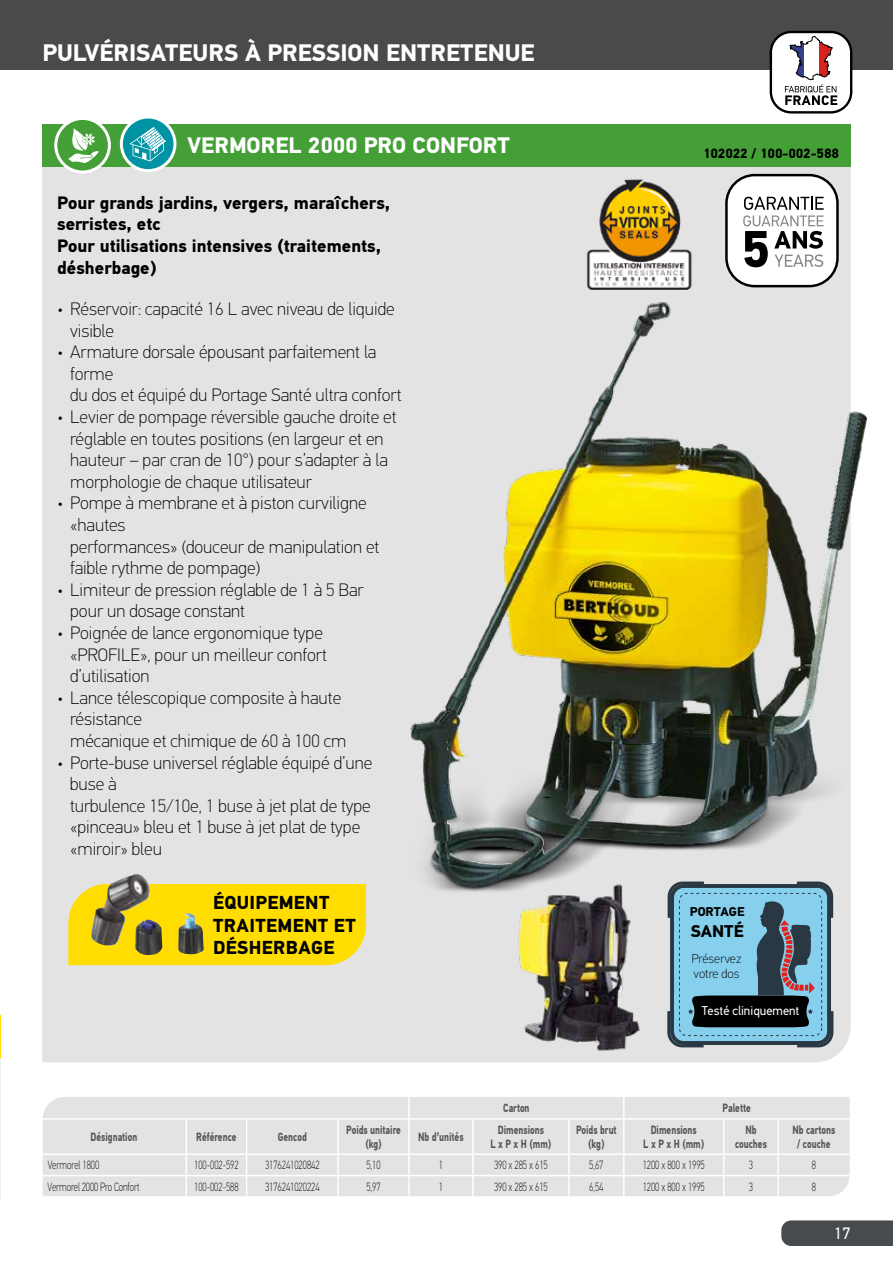
<style>
.page{position:relative;width:893px;height:1263px;background:#fff}
.page>*{position:absolute;margin:0;border:0;box-sizing:border-box;transform-origin:0 0}
.t1{font:700 24px "PF Din Text Pro";color:#fff}
.t2{font:700 22.5px "PF Din Text Pro";color:#fff}
.t3{font:700 18.9px/22.2px "PF Din Text Pro";letter-spacing:.02em;color:#000}
.t4{font:100 18px/21.6px "PFDIN Text Pro";color:#000}
.t5{font:700 18px/21.6px "PF Din Text Pro";color:#000}
.t6{font:700 17.1px "PF Din Text Pro";color:#000}
.t7{font:16.5px "PF Din Text Pro";color:#fff}
.t8{font:700 13.5px "PF Din Text Pro";color:#000}
.t9{font:100 12.75px/15.3px "PFDIN Text Pro";color:#000}
.t10{font:12.75px "PF Din Text Pro";color:#fff}
.t11{font:700 12.75px "PF Din Text Pro";color:#000}
.t12{font:100 12px "PFDIN Text Pro";color:#000;scale:.75 1}
.t13{font:700 12px/13.5px "PF Din Text Pro";color:#575756;text-align:center;scale:.75 1}
</style>
<div class="page">
<div style="left:0;top:0;width:893px;height:70px;background:#4a4a49"></div>
<div style="left:42px;top:166px;width:809px;height:896px;background:#e3e3e3"></div>
<div style="left:42px;top:124px;width:809px;height:42px;background:#449f36"></div>
<svg style="left:56px;top:118px;width:53px;height:54px"></svg>
<div style="left:54px;top:117px;width:57px;height:57px;border:3px solid #fff;border-radius:50%"></div>
<svg style="left:68px;top:127px;width:31px;height:36px"></svg>
<img style="left:583px;top:178px;width:112px;height:106px">
<svg style="left:667px;top:903px;width:166px;height:144px;background:#628da1"></svg>
<img style="left:515px;top:903px;width:131px;height:155px">
<div style="left:68px;top:884px;width:298px;height:81px;background:#fd0"></div>
<svg style="left:121px;top:117px;width:54px;height:54px"></svg>
<div style="left:120px;top:116px;width:56px;height:56px;border:3px solid #fff;border-radius:50%"></div>
<svg style="left:129px;top:127px;width:37px;height:34px"></svg>
<img style="left:91px;top:874px;width:60px;height:72px">
<img style="left:135px;top:920px;width:27px;height:35px">
<img style="left:178px;top:913px;width:26px;height:42px">
<svg style="left:0;top:1057px;width:1px;height:143px"></svg>
<hr style="left:0;top:1015px;width:1px;height:42px;background:#fd0">
<img style="left:366px;top:284px;width:502px;height:619px">
<div style="left:726px;top:175px;width:111px;height:111px;background:#fff;border-radius:28px"></div>
<div style="left:725px;top:174px;width:114px;height:113px;border:2px solid #000;border-radius:28px"></div>
<svg style="left:743px;top:197px;width:81px;height:70px"></svg>
<div style="left:771px;top:32px;width:80px;height:80px;background:#fff;border-radius:20px"></div>
<div style="left:770px;top:31px;width:82px;height:83px;border:2px solid #000;border-radius:20px"></div>
<svg style="left:785px;top:36px;width:52px;height:69px"></svg>
<div style="left:43px;top:1097px;width:807px;height:99px;background:#e3e3e3"></div>
<hr style="left:408px;top:1097px;width:2px;height:21px;background:#fff">
<hr style="left:623px;top:1097px;width:2px;height:21px;background:#fff">
<hr style="left:42px;top:1118px;width:144px;height:1px;background:#fff">
<hr style="left:186px;top:1118px;width:61px;height:1px;background:#fff">
<hr style="left:185px;top:1119px;width:2px;height:34px;background:#fff">
<hr style="left:247px;top:1118px;width:91px;height:1px;background:#fff">
<hr style="left:246px;top:1119px;width:1px;height:34px;background:#fff">
<hr style="left:338px;top:1118px;width:71px;height:1px;background:#fff">
<hr style="left:337px;top:1119px;width:2px;height:34px;background:#fff">
<hr style="left:409px;top:1118px;width:64px;height:1px;background:#fff">
<hr style="left:408px;top:1119px;width:2px;height:34px;background:#fff">
<hr style="left:473px;top:1118px;width:96px;height:1px;background:#fff">
<hr style="left:472px;top:1119px;width:2px;height:34px;background:#fff">
<hr style="left:569px;top:1118px;width:55px;height:1px;background:#fff">
<hr style="left:568px;top:1119px;width:2px;height:34px;background:#fff">
<hr style="left:624px;top:1118px;width:100px;height:1px;background:#fff">
<hr style="left:623px;top:1119px;width:2px;height:34px;background:#fff">
<hr style="left:724px;top:1118px;width:54px;height:1px;background:#fff">
<hr style="left:723px;top:1119px;width:1px;height:34px;background:#fff">
<hr style="left:778px;top:1118px;width:72px;height:1px;background:#fff">
<hr style="left:777px;top:1119px;width:2px;height:34px;background:#fff">
<hr style="left:42px;top:1153px;width:144px;height:2px;background:#fff">
<hr style="left:186px;top:1153px;width:61px;height:2px;background:#fff">
<hr style="left:185px;top:1155px;width:2px;height:20px;background:#fff">
<hr style="left:247px;top:1153px;width:91px;height:2px;background:#fff">
<hr style="left:338px;top:1153px;width:71px;height:2px;background:#fff">
<hr style="left:337px;top:1155px;width:2px;height:20px;background:#fff">
<hr style="left:409px;top:1153px;width:64px;height:2px;background:#fff">
<hr style="left:408px;top:1155px;width:2px;height:20px;background:#fff">
<hr style="left:473px;top:1153px;width:96px;height:2px;background:#fff">
<hr style="left:472px;top:1155px;width:2px;height:20px;background:#fff">
<hr style="left:569px;top:1153px;width:55px;height:2px;background:#fff">
<hr style="left:568px;top:1155px;width:2px;height:20px;background:#fff">
<hr style="left:624px;top:1153px;width:100px;height:2px;background:#fff">
<hr style="left:623px;top:1155px;width:2px;height:20px;background:#fff">
<hr style="left:724px;top:1153px;width:54px;height:2px;background:#fff">
<hr style="left:778px;top:1153px;width:72px;height:2px;background:#fff">
<hr style="left:777px;top:1155px;width:2px;height:20px;background:#fff">
<hr style="left:42px;top:1175px;width:144px;height:1px;background:#fff">
<hr style="left:186px;top:1175px;width:61px;height:1px;background:#fff">
<hr style="left:185px;top:1176px;width:2px;height:20px;background:#fff">
<hr style="left:247px;top:1175px;width:91px;height:1px;background:#fff">
<svg style="left:246px;top:1155px;width:1px;height:41px"></svg>
<hr style="left:338px;top:1175px;width:71px;height:1px;background:#fff">
<hr style="left:337px;top:1176px;width:2px;height:20px;background:#fff">
<hr style="left:409px;top:1175px;width:64px;height:1px;background:#fff">
<hr style="left:408px;top:1176px;width:2px;height:20px;background:#fff">
<hr style="left:473px;top:1175px;width:96px;height:1px;background:#fff">
<hr style="left:472px;top:1176px;width:2px;height:20px;background:#fff">
<hr style="left:569px;top:1175px;width:55px;height:1px;background:#fff">
<hr style="left:568px;top:1176px;width:2px;height:20px;background:#fff">
<hr style="left:624px;top:1175px;width:100px;height:1px;background:#fff">
<hr style="left:623px;top:1176px;width:2px;height:20px;background:#fff">
<hr style="left:724px;top:1175px;width:54px;height:1px;background:#fff">
<svg style="left:723px;top:1155px;width:1px;height:41px"></svg>
<hr style="left:778px;top:1175px;width:72px;height:1px;background:#fff">
<hr style="left:777px;top:1176px;width:2px;height:20px;background:#fff">
<div style="left:781px;top:1220px;width:112px;height:26px;background:#474b4e"></div>
<h1 class="t1" style="left:43px;top:38px;width:493px">PULVÉRISATEURS À PRESSION ENTRETENUE</h1>
<p class="t2" style="left:188px;top:132px;width:324px">VERMOREL 2000 PRO CONFORT</p>
<p class="t8" style="left:703px;top:145px;width:137px">102022 / 100-002-588</p>
<p class="t5" style="left:57px;top:192px;width:334px">Pour grands jardins, vergers, maraîchers, serristes, etc<br>Pour utilisations intensives (traitements, désherbage)</p>
<p class="t4" style="left:70px;top:298px;width:326px;text-indent:-13px">• Réservoir: capacité 16 L avec niveau de liquide visible</p>
<p class="t4" style="left:70px;top:341px;width:333px;text-indent:-13px">• Armature dorsale épousant parfaitement la forme<br>du dos et équipé du Portage Santé ultra confort</p>
<p class="t4" style="left:70px;top:406px;width:328px;text-indent:-13px">• Levier de pompage réversible gauche droite et réglable en toutes positions (en largeur et en hauteur – par cran de 10°) pour s’adapter à la morphologie de chaque utilisateur</p>
<p class="t4" style="left:70px;top:493px;width:311px;text-indent:-13px">• Pompe à membrane et à piston curviligne «hautes<br>performances» (douceur de manipulation et faible rythme de pompage)</p>
<p class="t4" style="left:70px;top:579px;width:295px;text-indent:-13px">• Limiteur de pression réglable de 1 à 5 Bar pour un dosage constant</p>
<p class="t4" style="left:70px;top:622px;width:258px;text-indent:-13px">• Poignée de lance ergonomique type «PROFILE», pour un meilleur confort d’utilisation</p>
<p class="t4" style="left:70px;top:687px;width:278px;text-indent:-13px">• Lance télescopique composite à haute résistance<br>mécanique et chimique de 60 à 100 cm</p>
<p class="t4" style="left:70px;top:752px;width:304px;text-indent:-13px">• Porte-buse universel réglable équipé d’une buse à<br>turbulence 15/10e, 1 buse à jet plat de type «pinceau» bleu et 1 buse à jet plat de type «miroir» bleu</p>
<p class="t3" style="left:213px;top:892px;width:144px">ÉQUIPEMENT<br>TRAITEMENT ET<br>DÉSHERBAGE</p>
<p class="t11" style="left:690px;top:904px;width:56px">PORTAGE</p>
<p class="t6" style="left:691px;top:920px;width:54px">SANTÉ</p>
<p class="t9" style="left:691px;top:951px;width:51px">Préservez votre dos</p>
<p class="t10" style="left:702px;top:1003px;width:99px">Testé cliniquement</p>
<p class="t13" style="left:503px;top:1101px;width:37px">Carton</p>
<p class="t13" style="left:723px;top:1101px;width:39px">Palette</p>
<p class="t13" style="left:91px;top:1130px;width:64px">Désignation</p>
<p class="t13" style="left:196px;top:1130px;width:56px">Référence</p>
<p class="t13" style="left:278px;top:1130px;width:40px">Gencod</p>
<p class="t13" style="left:346px;top:1124px;width:74px">Poids unitaire (kg)</p>
<p class="t13" style="left:418px;top:1130px;width:62px">Nb d’unités</p>
<p class="t13" style="left:490px;top:1124px;width:83px">Dimensions<br>L x P x H (mm)</p>
<p class="t13" style="left:576px;top:1124px;width:56px">Poids brut (kg)</p>
<p class="t13" style="left:643px;top:1124px;width:83px">Dimensions<br>L x P x H (mm)</p>
<p class="t13" style="left:735px;top:1124px;width:44px">Nb couches</p>
<p class="t13" style="left:792px;top:1124px;width:59px">Nb cartons / couche</p>
<p class="t12" style="left:48px;top:1158px;width:70px">Vermorel 1800</p>
<p class="t12" style="left:194px;top:1158px;width:61px">100-002-592</p>
<p class="t12" style="left:265px;top:1158px;width:74px">3176241020842</p>
<p class="t12" style="left:366px;top:1158px;width:20px">5,10</p>
<p class="t12" style="left:439px;top:1158px;width:7px">1</p>
<p class="t12" style="left:494px;top:1158px;width:73px">390 x 285 x 615</p>
<p class="t12" style="left:589px;top:1158px;width:20px">5,67</p>
<p class="t12" style="left:643px;top:1158px;width:84px">1200 x 800 x 1995</p>
<p class="t12" style="left:749px;top:1158px;width:7px">3</p>
<p class="t12" style="left:812px;top:1158px;width:7px">8</p>
<p class="t12" style="left:48px;top:1180px;width:124px">Vermorel 2000 Pro Confort</p>
<p class="t12" style="left:194px;top:1180px;width:61px">100-002-588</p>
<p class="t12" style="left:265px;top:1180px;width:74px">3176241020224</p>
<p class="t12" style="left:366px;top:1180px;width:20px">5,97</p>
<p class="t12" style="left:439px;top:1180px;width:7px">1</p>
<p class="t12" style="left:494px;top:1180px;width:73px">390 x 285 x 615</p>
<p class="t12" style="left:589px;top:1180px;width:20px">6,54</p>
<p class="t12" style="left:643px;top:1180px;width:84px">1200 x 800 x 1995</p>
<p class="t12" style="left:749px;top:1180px;width:7px">3</p>
<p class="t12" style="left:812px;top:1180px;width:7px">8</p>
<p class="t7" style="left:834px;top:1223px;width:18px">17</p>
</div>
